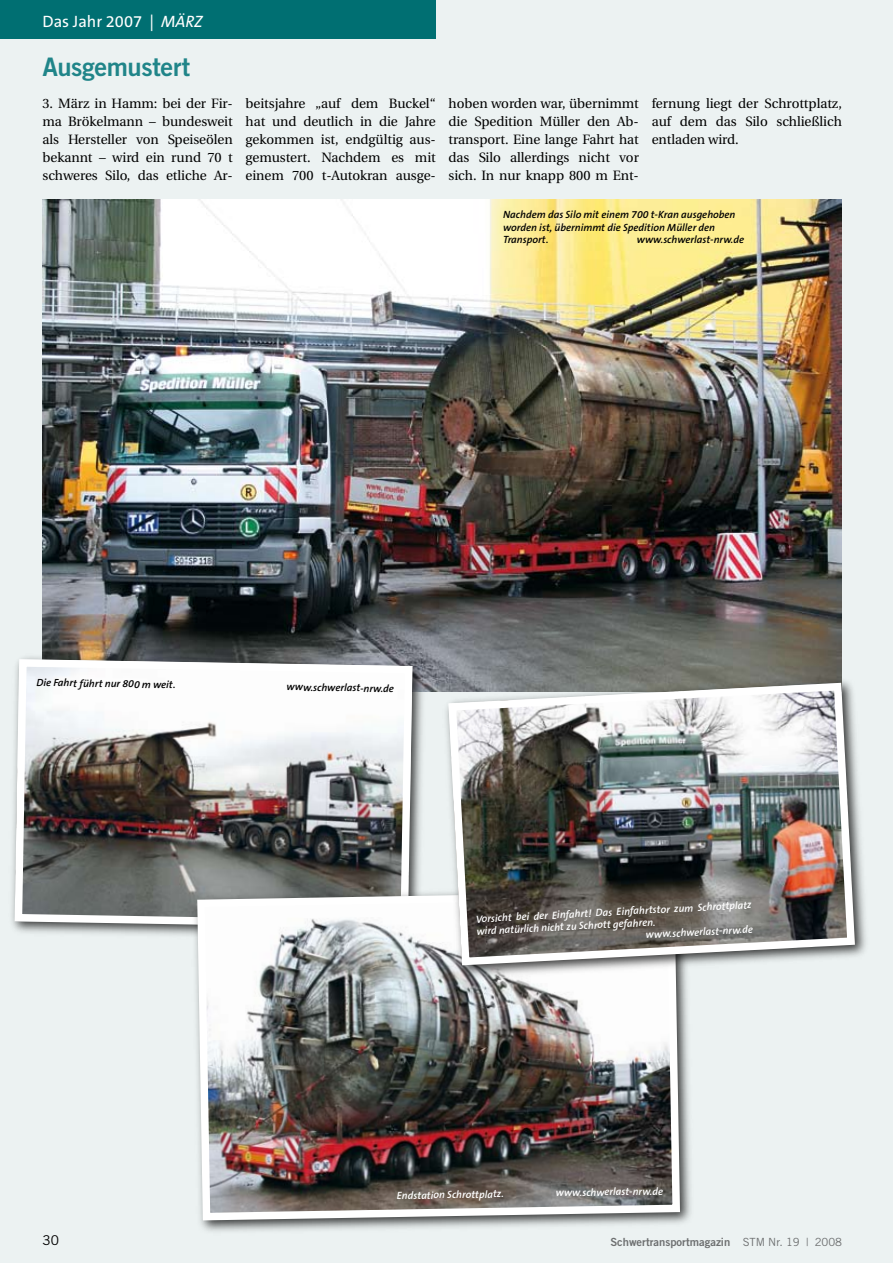
<style>
.page{position:relative;width:893px;height:1263px;background:#ecf2f2}
.page>*{position:absolute;margin:0;border:0;box-sizing:border-box;transform-origin:0 0}
.t1{font:25.5px "Trade Gothic Bold Two";letter-spacing:-.015em;color:#208589}
.t2{font:16.5px "The Sans B5 Plain";color:#fff}
.t3{font:13.5px/18px "Utopia";letter-spacing:-.005em;color:#000;text-align:justify}
.t4{font:13.5px "Trade Gothic";color:#000}
.t5{font:11.25px "Trade Gothic Bold Two";color:#6e7071}
.t6{font:italic 600 10.5px/12.3px "The Sans B6";color:#000}
.t7{font:italic 600 10.5px "The Sans B6";color:#fff}
.s1{font-style:italic}
.s2{font-family:"Trade Gothic"}
</style>
<div class="page">
<div style="left:0;top:0;width:436px;height:39px;background:#006f72"></div>
<img style="left:43px;top:200px;width:799px;height:491px">
<div style="left:9px;top:653px;width:419px;height:290px;background:#000;opacity:.75"></div>
<img style="left:11px;top:655px;width:405px;height:277px">
<div style="left:191px;top:885px;width:504px;height:350px;background:#000;opacity:.75"></div>
<img style="left:193px;top:887px;width:491px;height:337px">
<div style="left:443px;top:677px;width:427px;height:302px;background:#000;opacity:.75"></div>
<img style="left:444px;top:679px;width:415px;height:290px">
<p class="t2" style="left:43px;top:13px;width:162px">Das Jahr 2007 | <span class="s1">März</span></p>
<h1 class="t1" style="left:43px;top:51px;width:149px">Ausgemustert</h1>
<p class="t3" style="left:43px;top:95px;width:192px">3. März in Hamm: bei der Fir&shy;ma Brökelmann – bundesweit als Hersteller von Speiseölen bekannt – wird ein rund 70 t schweres Silo, das etliche Ar-</p>
<p class="t3" style="left:246px;top:95px;width:192px">beitsjahre „auf dem Buckel“ hat und deutlich in die Jahre gekommen ist, endgültig aus&shy;gemustert. Nachdem es mit einem 700 t-Autokran ausge-</p>
<p class="t3" style="left:449px;top:95px;width:192px">hoben worden war, übernimmt die Spedition Müller den Ab&shy;transport. Eine lange Fahrt hat das Silo allerdings nicht vor sich. In nur knapp 800 m Ent-</p>
<p class="t3" style="left:652px;top:95px;width:192px">fernung liegt der Schrottplatz, auf dem das Silo schließlich entladen wird.</p>
<p class="t6" style="left:503px;top:209px;width:234px">Nachdem das Silo mit einem 700 t-Kran ausgehoben worden ist, übernimmt die Spedition Müller den<br>Transport.</p>
<p class="t6" style="left:637px;top:234px;width:109px">www.schwerlast-nrw.de</p>
<p class="t6" style="left:37px;top:676px;width:140px;rotate:1deg">Die Fahrt führt nur 800 m weit.</p>
<p class="t6" style="left:287px;top:681px;width:109px;rotate:1deg">www.schwerlast-nrw.de</p>
<p class="t7" style="left:476px;top:913px;width:278px;rotate:-3deg">Vorsicht bei der Einfahrt! Das Einfahrtstor zum Schrottplatz</p>
<p class="t7" style="left:476px;top:926px;width:181px;rotate:-3deg">wird natürlich nicht zu Schrott gefahren.</p>
<p class="t7" style="left:645px;top:929px;width:109px;rotate:-3deg">www.schwerlast-nrw.de</p>
<p class="t7" style="left:397px;top:1190px;width:109px;rotate:-1deg">Endstation Schrottplatz.</p>
<p class="t7" style="left:556px;top:1187px;width:109px;rotate:-1deg">www.schwerlast-nrw.de</p>
<p class="t4" style="left:43px;top:1232px;width:18px">30</p>
<p class="t5" style="left:610px;top:1235px;width:233px">Schwertransportmagazin <span class="s2">STM Nr. 1 9 | 2008</span></p>
</div>
